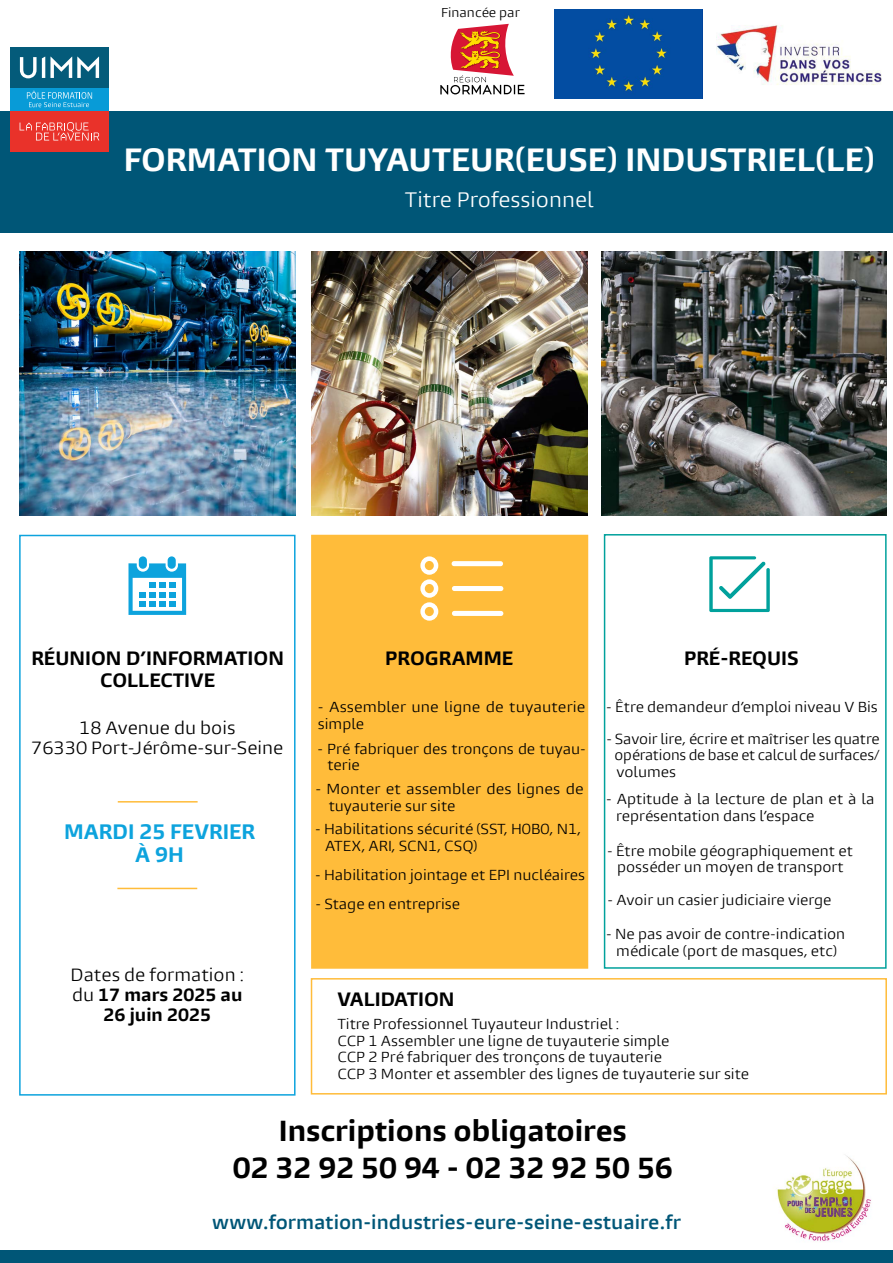
<style>
.page{position:relative;width:893px;height:1263px;background:#fff}
.page>*{position:absolute;margin:0;border:0;box-sizing:border-box;transform-origin:0 0}
.t1{font:700 30px "Burlingame Pro";color:#fff}
.t2{font:700 27px/37.5px "Burlingame Pro";color:#000;text-align:center}
.t3{font:19.5px "Burlingame Pro";color:#fff}
.t4{font:700 19.5px/23.4px "Burlingame Pro";color:#0da3dd;text-align:center}
.t5{font:700 18px/21.6px "Burlingame Pro";color:#000;text-align:center}
.t6{font:600 18px "Burlingame Pro";color:#005677}
.t7{font:700 16.5px/19.8px "Burlingame Pro";color:#000;text-align:center}
.t8{font:16.5px/19.8px "Burlingame Pro";color:#000;text-align:center}
.t9{font:13.5px/16.5px "Burlingame Pro";color:#000}
.t10{font:12px "Burlingame Pro";color:#000}
.s1{font-weight:400}
</style>
<div class="page">
<div style="left:0;top:111px;width:893px;height:122px;background:#005677"></div>
<img style="left:19px;top:252px;width:277px;height:263px">
<img style="left:601px;top:252px;width:286px;height:263px">
<img style="left:311px;top:252px;width:276px;height:263px">
<div style="left:604px;top:534px;width:283px;height:435px;border:2px solid #00a19c"></div>
<div style="left:311px;top:535px;width:277px;height:434px;background:#ffbc3a;border:2px solid #ffbc3a"></div>
<div style="left:19px;top:535px;width:277px;height:560px;border:2px solid #0da3dd"></div>
<svg style="left:709px;top:556px;width:61px;height:56px"></svg>
<div style="left:168px;top:556px;width:8px;height:13px;background:#0da3dd;border-radius:4px"></div>
<div style="left:139px;top:556px;width:8px;height:13px;background:#0da3dd;border-radius:4px"></div>
<svg style="left:128px;top:563px;width:58px;height:52px"></svg>
<div style="left:169px;top:601px;width:7px;height:6px;background:#0da3dd"></div>
<div style="left:452px;top:561px;width:51px;height:5px;background:#fff;border-radius:2px"></div>
<svg style="left:420px;top:556px;width:18px;height:65px"></svg>
<hr style="left:118px;top:801px;width:80px;height:1px;background:#ffbc3a">
<div style="left:0;top:1250px;width:893px;height:13px;background:#005677"></div>
<div style="left:452px;top:586px;width:51px;height:5px;background:#fff;border-radius:2px"></div>
<div style="left:452px;top:611px;width:51px;height:5px;background:#fff;border-radius:2px"></div>
<hr style="left:117px;top:888px;width:80px;height:1px;background:#ffbc3a">
<img style="left:777px;top:1156px;width:94px;height:86px">
<div style="left:311px;top:978px;width:576px;height:116px;border:2px solid #ffbc3a"></div>
<div style="left:10px;top:47px;width:99px;height:41px;background:#045b7a"></div>
<svg style="left:20px;top:57px;width:79px;height:21px"></svg>
<div style="left:10px;top:110px;width:99px;height:42px;background:#e9322a"></div>
<svg style="left:20px;top:122px;width:79px;height:18px"></svg>
<div style="left:10px;top:88px;width:99px;height:22px;background:#089bd7"></div>
<svg style="left:27px;top:91px;width:65px;height:16px"></svg>
<svg style="left:440px;top:24px;width:85px;height:70px"></svg>
<div style="left:555px;top:9px;width:148px;height:89px;background:#034da2"></div>
<img style="left:716px;top:25px;width:165px;height:60px">
<div style="left:741px;top:47px;width:7px;height:6px;background:#fff"></div>
<p class="t10" style="left:441px;top:5px;width:80px">Financée par</p>
<h1 class="t1" style="left:124px;top:140px;width:753px">FORMATION TUYAUTEUR(EUSE) INDUSTRIEL(LE)</h1>
<h3 class="t3" style="left:405px;top:188px;width:190px">Titre Professionnel</h3>
<h3 class="t5" style="left:31px;top:648px;width:254px">RÉUNION D’INFORMATION<br>COLLECTIVE</h3>
<p class="t8" style="left:31px;top:718px;width:254px">18 Avenue du bois<br>76330 Port-Jérôme-sur-Seine</p>
<h3 class="t4" style="left:64px;top:820px;width:193px">MARDI 25 FEVRIER<br>À 9H</h3>
<p class="t7" style="left:71px;top:965px;width:175px"><span class="s1">Dates de formation : du</span> 17 mars 2025 au<br>26 juin 2025</p>
<h3 class="t5" style="left:684px;top:648px;width:116px">PRÉ-REQUIS</h3>
<p class="t9" style="left:606px;top:699px;width:273px">- Être demandeur d’emploi niveau V Bis</p>
<p class="t9" style="left:614px;top:730px;width:267px;text-align:justify;text-indent:-8px">- Savoir lire, écrire et maîtriser les quatre opérations de base et calcul de surfaces/ volumes</p>
<p class="t9" style="left:616px;top:791px;width:260px;text-indent:-10px">- Aptitude à la lecture de plan et à la représentation dans l’espace</p>
<p class="t9" style="left:607px;top:842px;width:247px;text-align:center">- Être mobile géographiquement et posséder un moyen de transport</p>
<h3 class="t5" style="left:385px;top:648px;width:130px">PROGRAMME</h3>
<p class="t9" style="left:318px;top:699px;width:269px">- Assembler une ligne de tuyauterie simple</p>
<p class="t9" style="left:327px;top:741px;width:260px;text-indent:-10px">- Pré fabriquer des tronçons de tuyau&shy;terie</p>
<p class="t9" style="left:329px;top:781px;width:256px;text-indent:-13px">- Monter et assembler des lignes de tuyauterie sur site</p>
<p class="t9" style="left:325px;top:821px;width:257px;text-indent:-10px">- Habilitations sécurité (SST, H0B0, N1,<br>ATEX, ARI, SCN1, CSQ)</p>
<p class="t9" style="left:315px;top:867px;width:271px">- Habilitation jointage et EPI nucléaires</p>
<p class="t9" style="left:316px;top:896px;width:146px">- Stage en entreprise</p>
<p class="t9" style="left:607px;top:892px;width:226px">- Avoir un casier judiciaire vierge</p>
<h3 class="t5" style="left:337px;top:988px;width:119px">VALIDATION</h3>
<p class="t9" style="left:606px;top:926px;width:240px;text-align:center">- Ne pas avoir de contre-indication médicale (port de masques, etc)</p>
<p class="t9" style="left:337px;top:1016px;width:413px">Titre Professionnel Tuyauteur Industriel :<br>CCP 1 Assembler une ligne de tuyauterie simple<br>CCP 2 Pré fabriquer des tronçons de tuyauterie<br>CCP 3 Monter et assembler des lignes de tuyauterie sur site</p>
<h2 class="t2" style="left:233px;top:1112px;width:442px">Inscriptions obligatoires<br>02 32 92 50 94 - 02 32 92 50 56</h2>
<h3 class="t6" style="left:212px;top:1211px;width:470px">www.formation-industries-eure-seine-estuaire.fr</h3>
</div>
